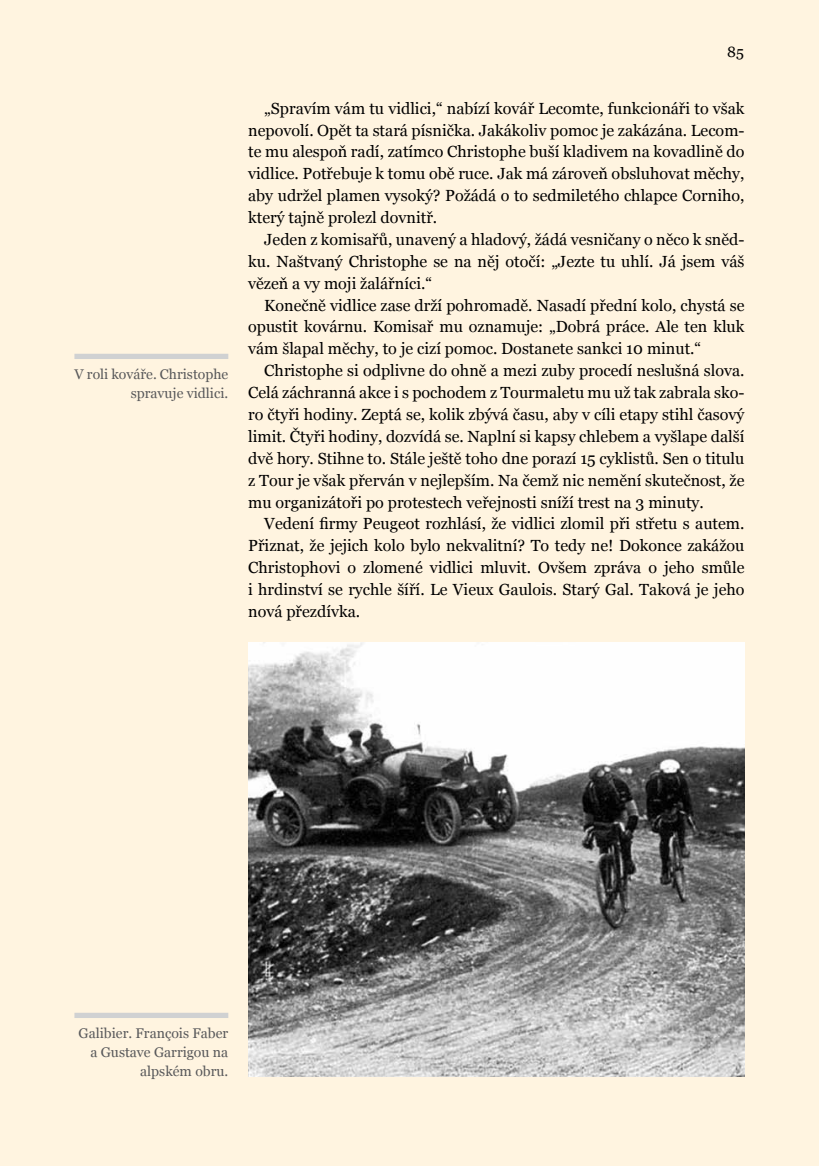
<style>
.page{position:relative;width:819px;height:1166px;background:#fff4e0}
.page>*{position:absolute;margin:0;border:0;box-sizing:border-box;transform-origin:0 0}
.t1{font:16.1px/21.9px "Georgia";color:#000;text-align:justify}
.t2{font:14.88px "Georgia";color:#000}
.t3{font:14px/19.2px "Georgia";color:#58585a;text-align:right}
</style>
<div class="page">
<div style="left:74px;top:354px;width:154px;height:5px;background:#d0d1d2"></div>
<div style="left:74px;top:1013px;width:154px;height:5px;background:#d0d1d2"></div>
<img style="left:248px;top:643px;width:496px;height:433px">
<p class="t3" style="left:74px;top:365px;width:155px">V roli kováře. Christophe spravuje vidlici.</p>
<p class="t2" style="left:727px;top:43px;width:18px">85</p>
<p class="t1" style="left:248px;top:98px;width:498px;text-indent:16px">„Spravím vám tu vidlici,“ nabízí kovář Lecomte, funkcionáři to však nepovolí. Opět ta stará písnička. Jakákoliv pomoc je zakázána. Lecom&shy;te mu alespoň radí, zatímco Christophe buší kladivem na kovadlině do vidlice. Potřebuje k tomu obě ruce. Jak má zároveň obsluhovat měchy, aby udržel plamen vysoký? Požádá o to sedmiletého chlapce Corniho, který tajně prolezl dovnitř.</p>
<p class="t1" style="left:248px;top:229px;width:498px;text-indent:16px">Jeden z komisařů, unavený a hladový, žádá vesničany o něco k sněd&shy;ku. Naštvaný Christophe se na něj otočí: „Jezte tu uhlí. Já jsem váš vězeň a vy moji žalářníci.“</p>
<p class="t1" style="left:248px;top:294px;width:498px;text-indent:16px">Konečně vidlice zase drží pohromadě. Nasadí přední kolo, chystá se opustit kovárnu. Komisař mu oznamuje: „Dobrá práce. Ale ten kluk vám šlapal měchy, to je cizí pomoc. Dostanete sankci 10 minut.“</p>
<p class="t1" style="left:248px;top:360px;width:498px;text-indent:16px">Christophe si odplivne do ohně a mezi zuby procedí neslušná slova.<br>Celá záchranná akce i s pochodem z Tourmaletu mu už tak zabrala sko&shy;ro čtyři hodiny. Zeptá se, kolik zbývá času, aby v cíli etapy stihl časový limit. Čtyři hodiny, dozvídá se. Naplní si kapsy chlebem a vyšlape další dvě hory. Stihne to. Stále ještě toho dne porazí 15 cyklistů. Sen o titulu z Tour je však přerván v nejlepším. Na čemž nic nemění skutečnost, že mu organizátoři po protestech veřejnosti sníží trest na 3 minuty.</p>
<p class="t1" style="left:248px;top:513px;width:498px;text-indent:16px">Vedení firmy Peugeot rozhlásí, že vidlici zlomil při střetu s autem.<br>Přiznat, že jejich kolo bylo nekvalitní? To tedy ne! Dokonce zakážou Christophovi o zlomené vidlici mluvit. Ovšem zpráva o jeho smůle i hrdinství se rychle šíří. Le Vieux Gaulois. Starý Gal. Taková je jeho nová přezdívka.</p>
<p class="t3" style="left:79px;top:1023px;width:151px">Galibier. François Faber a Gustave Garrigou na alpském obru.</p>
</div>
